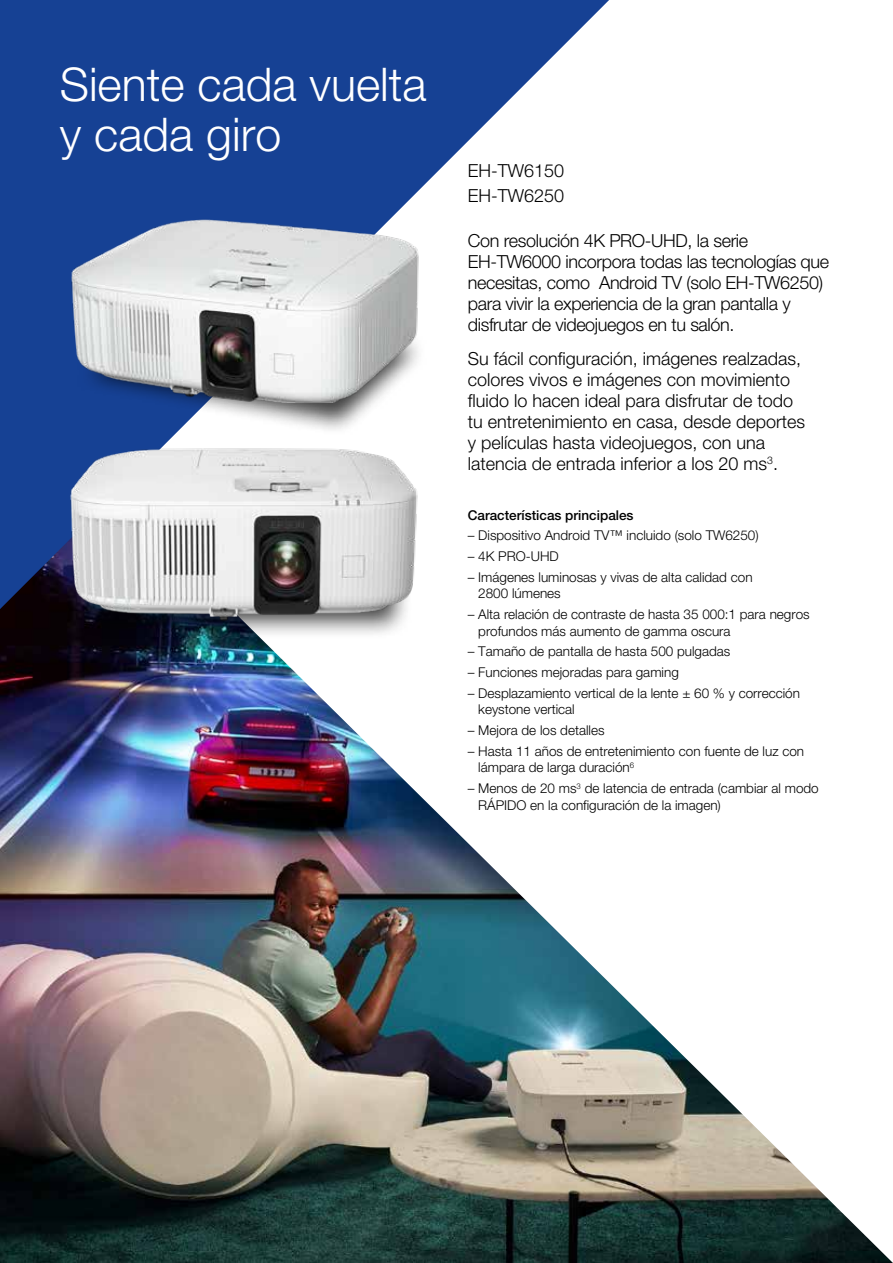
<style>
.page{position:relative;width:893px;height:1263px;background:#fff}
.page>*{position:absolute;margin:0;border:0;box-sizing:border-box;transform-origin:0 0}
.t1{font:300 46.5px/49.5px "Helvetica Neue LT";color:#fff}
.t2{font:300 18px/21px "Helvetica Neue LT";color:#000}
.t3{font:300 18px/21px "Helvetica Neue LT";letter-spacing:-.02em;color:#000}
.t4{font:300 13.5px/16.5px "Helvetica Neue LT";color:#000}
.t5{font:500 13.5px "Helvetica Neue LT";color:#000}
</style>
<div class="page">
<img style="left:0;top:609px;width:893px;height:654px">
<svg style="left:0;top:0;width:609px;height:609px;fill:#164194"></svg>
<div style="left:76px;top:311px;width:352px;height:125px;background:#000;opacity:.75"></div>
<img style="left:64px;top:208px;width:361px;height:194px">
<div style="left:74px;top:537px;width:338px;height:103px;background:#000;opacity:.75"></div>
<img style="left:64px;top:442px;width:361px;height:185px">
<h1 class="t1" style="left:60px;top:59px;width:368px">Siente cada vuelta y cada giro</h1>
<h2 class="t2" style="left:468px;top:157px;width:98px;line-height:25.2px">EH-TW6150<br>EH-TW6250</h2>
<h2 class="t3" style="left:468px;top:230px;width:363px">Con resolución 4K PRO-UHD, la serie EH-TW6000 incorpora todas las tecnologías que necesitas, como Android TV (solo EH-TW6250) para vivir la experiencia de la gran pantalla y disfrutar de videojuegos en tu salón.</h2>
<p class="t2" style="left:468px;top:347px;width:339px">Su fácil configuración, imágenes realzadas, colores vivos e imágenes con movimiento fluido lo hacen ideal para disfrutar de todo tu entretenimiento en casa, desde deportes y películas hasta videojuegos, con una latencia de entrada inferior a los 20 ms<sup>3</sup>.</p>
<p class="t5" style="left:468px;top:507px;width:167px">Características principales</p>
<p class="t4" style="left:468px;top:527px;width:292px">– Dispositivo Android TV™ incluido (solo TW6250)</p>
<p class="t4" style="left:468px;top:548px;width:93px">– 4K PRO-UHD</p>
<p class="t4" style="left:478px;top:568px;width:276px;text-indent:-11px">– Imágenes luminosas y vivas de alta calidad con<br>2800 lúmenes</p>
<p class="t4" style="left:478px;top:606px;width:333px;text-indent:-11px">– Alta relación de contraste de hasta 35 000:1 para negros profundos más aumento de gamma oscura</p>
<p class="t4" style="left:468px;top:643px;width:264px">– Tamaño de pantalla de hasta 500 pulgadas</p>
<p class="t4" style="left:468px;top:664px;width:213px">– Funciones mejoradas para gaming</p>
<p class="t4" style="left:478px;top:684px;width:323px;text-indent:-11px">– Desplazamiento vertical de la lente ± 60 % y corrección keystone vertical</p>
<p class="t4" style="left:468px;top:722px;width:138px">– Mejora de los detalles</p>
<p class="t4" style="left:478px;top:742px;width:327px;text-indent:-11px">– Hasta 11 años de entretenimiento con fuente de luz con lámpara de larga duración<sup>6</sup></p>
<p class="t4" style="left:478px;top:780px;width:342px;text-indent:-11px">– Menos de 20 ms<sup>3</sup> de latencia de entrada (cambiar al modo<br>RÁPIDO en la configuración de la imagen)</p>
</div>
